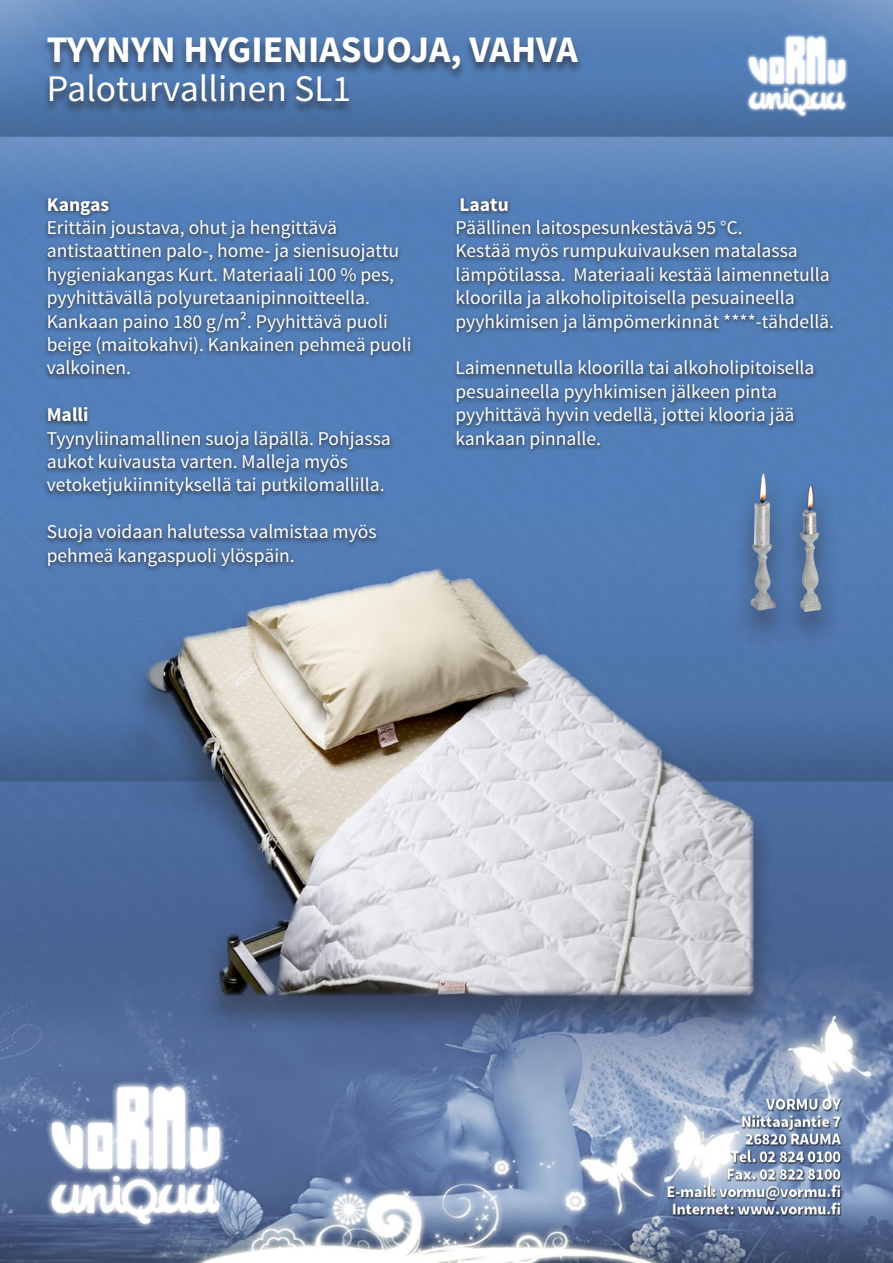
<style>
.page{position:relative;width:893px;height:1263px;background:#fff}
.page>*{position:absolute;margin:0;border:0;box-sizing:border-box;transform-origin:0 0}
.Main_title_bold{font:700 37.5px "Source Sans Pro";color:#fff}
.Main_title_regular{font:37.5px "Source Sans Pro";color:#fff}
.Text_title_regular{font:19.5px/23.4px "Source Sans Pro";color:#fff}
.Text_title_bold{font:700 19.5px "Source Sans Pro";color:#fff}
.Text_title_regular-2{font:700 19.5px "Source Sans Pro";color:#fff}
</style>
<div class="page">
<img style="left:0;top:0;width:893px;height:1263px">
<img style="left:658px;top:1095px;width:188px;height:125px">
<img style="left:727px;top:5px;width:140px;height:141px">
<img style="left:14px;top:1032px;width:244px;height:231px">
<div style="left:41px;top:36px;width:543px;height:79px;background:#231f20;opacity:.53"></div>
<div style="left:42px;top:195px;width:795px;height:377px;background:#231f20;opacity:.9"></div>
<div style="left:118px;top:562px;width:659px;height:474px;background:#231f20;opacity:.45"></div>
<img style="left:140px;top:527px;width:613px;height:468px">
<div style="left:729px;top:468px;width:69px;height:182px;background:#231f20;opacity:.45"></div>
<img style="left:743px;top:466px;width:41px;height:149px">
<div style="left:778px;top:478px;width:66px;height:172px;background:#231f20;opacity:.45"></div>
<img style="left:797px;top:471px;width:26px;height:142px">
<p class="Main_title_bold" style="left:47px;top:26px;width:533px">TYYNYN HYGIENIASUOJA, VAHVA</p>
<p class="Main_title_regular" style="left:47px;top:65px;width:306px">Paloturvallinen SL1</p>
<p class="Text_title_bold" style="left:47px;top:192px;width:64px">Kangas</p>
<p class="Text_title_regular" style="left:47px;top:216px;width:366px">Erittäin joustava, ohut ja hengittävä antistaattinen palo-, home- ja sienisuojattu hygieniakangas Kurt. Materiaali 100 % pes, pyyhittävällä polyuretaanipinnoitteella.<br>Kankaan paino 180 g/m². Pyyhittävä puoli beige (maitokahvi). Kankainen pehmeä puoli valkoinen.</p>
<p class="Text_title_bold" style="left:47px;top:402px;width:43px">Malli</p>
<p class="Text_title_regular" style="left:47px;top:427px;width:346px">Tyynyliinamallinen suoja läpällä. Pohjassa aukot kuivausta varten. Malleja myös vetoketjukiinnityksellä tai putkilomallilla.</p>
<p class="Text_title_regular" style="left:47px;top:520px;width:331px">Suoja voidaan halutessa valmistaa myös pehmeä kangaspuoli ylöspäin.</p>
<p class="Text_title_regular-2" style="left:459px;top:192px;width:51px">Laatu</p>
<p class="Text_title_regular" style="left:455px;top:216px;width:380px">Päällinen laitospesunkestävä 95 °C.<br>Kestää myös rumpukuivauksen matalassa lämpötilassa. Materiaali kestää laimennetulla kloorilla ja alkoholipitoisella pesuaineella pyyhkimisen ja lämpömerkinnät ****-tähdellä.</p>
<p class="Text_title_regular" style="left:455px;top:357px;width:361px">Laimennetulla kloorilla tai alkoholipitoisella pesuaineella pyyhkimisen jälkeen pinta pyyhittävä hyvin vedellä, jottei klooria jää kankaan pinnalle.</p>
</div>
